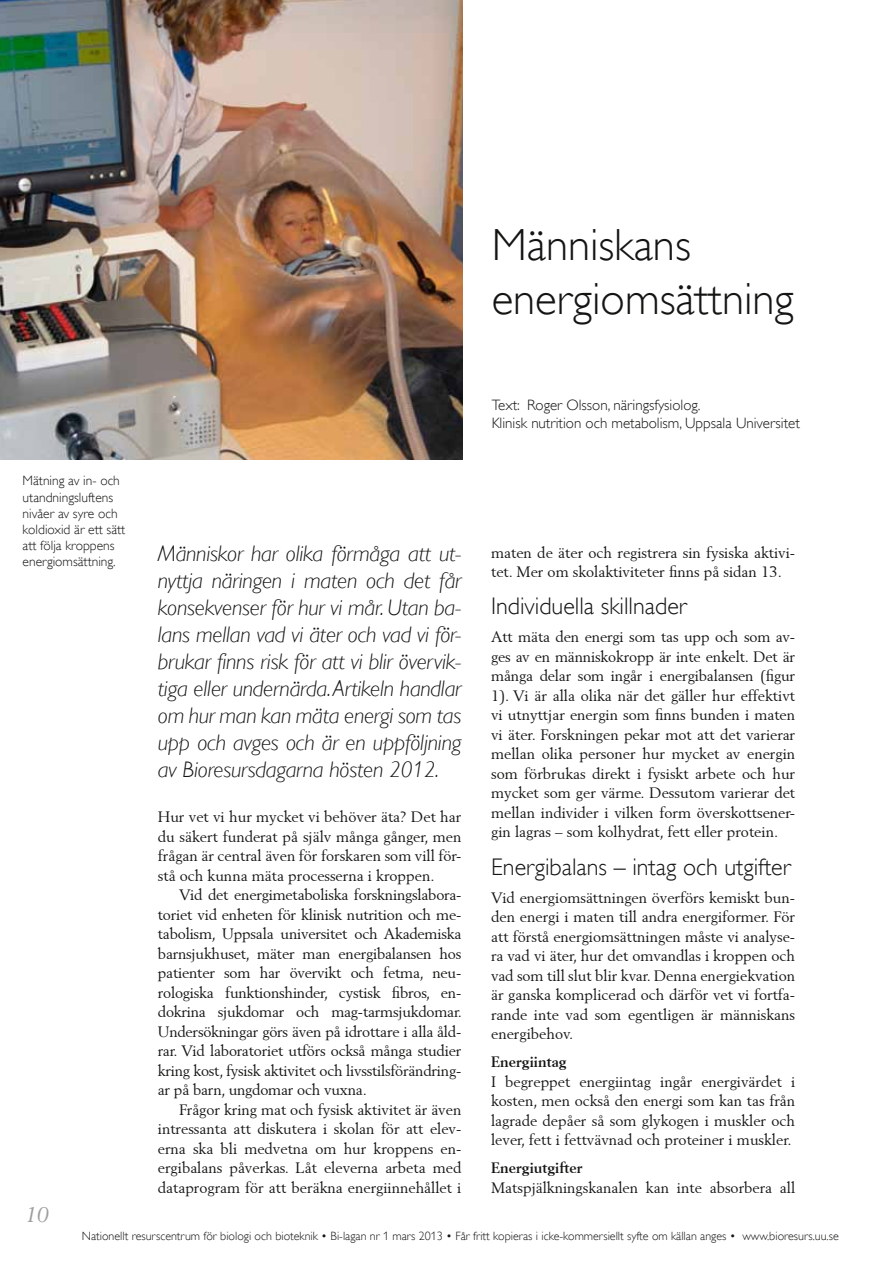
<style>
.page{position:relative;width:893px;height:1263px;background:#fff}
.page>*{position:absolute;margin:0;border:0;box-sizing:border-box;transform-origin:0 0}
.t1{font:300 45px/54px "Gill Alt One";color:#141412}
.t2{font:300 24px "Gill Alt One";color:#141412}
.t3{font:italic 300 22.5px/27px "Gill Alt One";letter-spacing:-.01em;color:#141412;text-align:justify}
.t4{font:italic 21px "Berling";color:#9d9d9c}
.t5{font:15px/19.5px "Berling";color:#141412;text-align:justify}
.t6{font:300 15px/18px "Gill Alt One";color:#141412}
.t7{font:700 15px "Berling";color:#141412}
.t8{font:300 13.5px/16.2px "Gill Alt One";color:#141412}
.t9{font:300 12px "Gill Alt One";color:#141412}
</style>
<div class="page">
<img style="left:0;top:0;width:463px;height:459px">
<h1 class="t1" style="left:492px;top:217px;width:304px">Människans energiomsättning</h1>
<p class="t8" style="left:23px;top:473px;width:104px">Mätning av in- och utandningsluftens nivåer av syre och koldioxid är ett sätt att följa kroppens energiomsättning.</p>
<h3 class="t4" style="left:25px;top:1202px;width:25px">10</h3>
<p class="t6" style="left:492px;top:396px;width:310px">Text: Roger Olsson, näringsfysiolog.<br>Klinisk nutrition och metabolism, Uppsala Universitet</p>
<p class="t3" style="left:158px;top:540px;width:305px">Människor har olika förmåga att ut&shy;nyttja näringen i maten och det får konsekvenser för hur vi mår. Utan ba&shy;lans mellan vad vi äter och vad vi för&shy;brukar finns risk för att vi blir övervik&shy;tiga eller undernärda. Artikeln handlar om hur man kan mäta energi som tas upp och avges och är en uppföljning av Bioresursdagarna hösten 2012.</p>
<p class="t5" style="left:158px;top:807px;width:305px">Hur vet vi hur mycket vi behöver äta? Det har du säkert funderat på själv många gånger, men frågan är central även för forskaren som vill för&shy;stå och kunna mäta processerna i kroppen.</p>
<p class="t5" style="left:158px;top:885px;width:306px;text-indent:21px">Vid det energimetaboliska forskningslabora&shy;toriet vid enheten för klinisk nutrition och me&shy;tabolism, Uppsala universitet och Akademiska barnsjukhuset, mäter man energibalansen hos patienter som har övervikt och fetma, neu&shy;rologiska funktionshinder, cystisk fibros, en&shy;dokrina sjukdomar och mag-tarmsjukdomar.<br>Undersökningar görs även på idrottare i alla åld&shy;rar. Vid laboratoriet utförs också många studier kring kost, fysisk aktivitet och livsstilsförändring&shy;ar på barn, ungdomar och vuxna.</p>
<p class="t5" style="left:158px;top:1100px;width:305px;text-indent:21px">Frågor kring mat och fysisk aktivitet är även intressanta att diskutera i skolan för att elev&shy;erna ska bli medvetna om hur kroppens en&shy;ergibalans påverkas. Låt eleverna arbeta med dataprogram för att beräkna energiinnehållet i</p>
<p class="t5" style="left:491px;top:542px;width:306px">maten de äter och registrera sin fysiska aktivi&shy;tet. Mer om skolaktiviteter finns på sidan 13.</p>
<h2 class="t2" style="left:491px;top:592px;width:197px">Individuella skillnader</h2>
<p class="t5" style="left:491px;top:627px;width:306px">Att mäta den energi som tas upp och som av&shy;ges av en människokropp är inte enkelt. Det är många delar som ingår i energibalansen (figur 1). Vi är alla olika när det gäller hur effektivt vi utnyttjar energin som finns bunden i maten vi äter. Forskningen pekar mot att det varierar mellan olika personer hur mycket av energin som förbrukas direkt i fysiskt arbete och hur mycket som ger värme. Dessutom varierar det mellan individer i vilken form överskottsener&shy;gin lagras – som kolhydrat, fett eller protein.</p>
<h2 class="t2" style="left:491px;top:853px;width:301px">Energibalans – intag och utgifter</h2>
<p class="t5" style="left:491px;top:887px;width:306px">Vid energiomsättningen överförs kemiskt bun&shy;den energi i maten till andra energiformer. För att förstå energiomsättningen måste vi analyse&shy;ra vad vi äter, hur det omvandlas i kroppen och vad som till slut blir kvar. Denna energiekvation är ganska komplicerad och därför vet vi fortfa&shy;rande inte vad som egentligen är människans energibehov.</p>
<p class="t7" style="left:491px;top:1053px;width:77px">Energiintag</p>
<p class="t5" style="left:491px;top:1071px;width:306px">I begreppet energiintag ingår energivärdet i kosten, men också den energi som kan tas från lagrade depåer så som glykogen i muskler och lever, fett i fettvävnad och proteiner i muskler.</p>
<p class="t7" style="left:491px;top:1159px;width:93px">Energiutgifter</p>
<p class="t5" style="left:491px;top:1177px;width:306px">Matspjälkningskanalen kan inte absorbera all</p>
<p class="t9" style="left:82px;top:1229px;width:758px">Nationellt resurscentrum för biologi och bioteknik • Bi-lagan nr 1 mars 2013 • Får fritt kopieras i icke-kommersiellt syfte om källan anges • www.bioresurs.uu.se</p>
</div>
